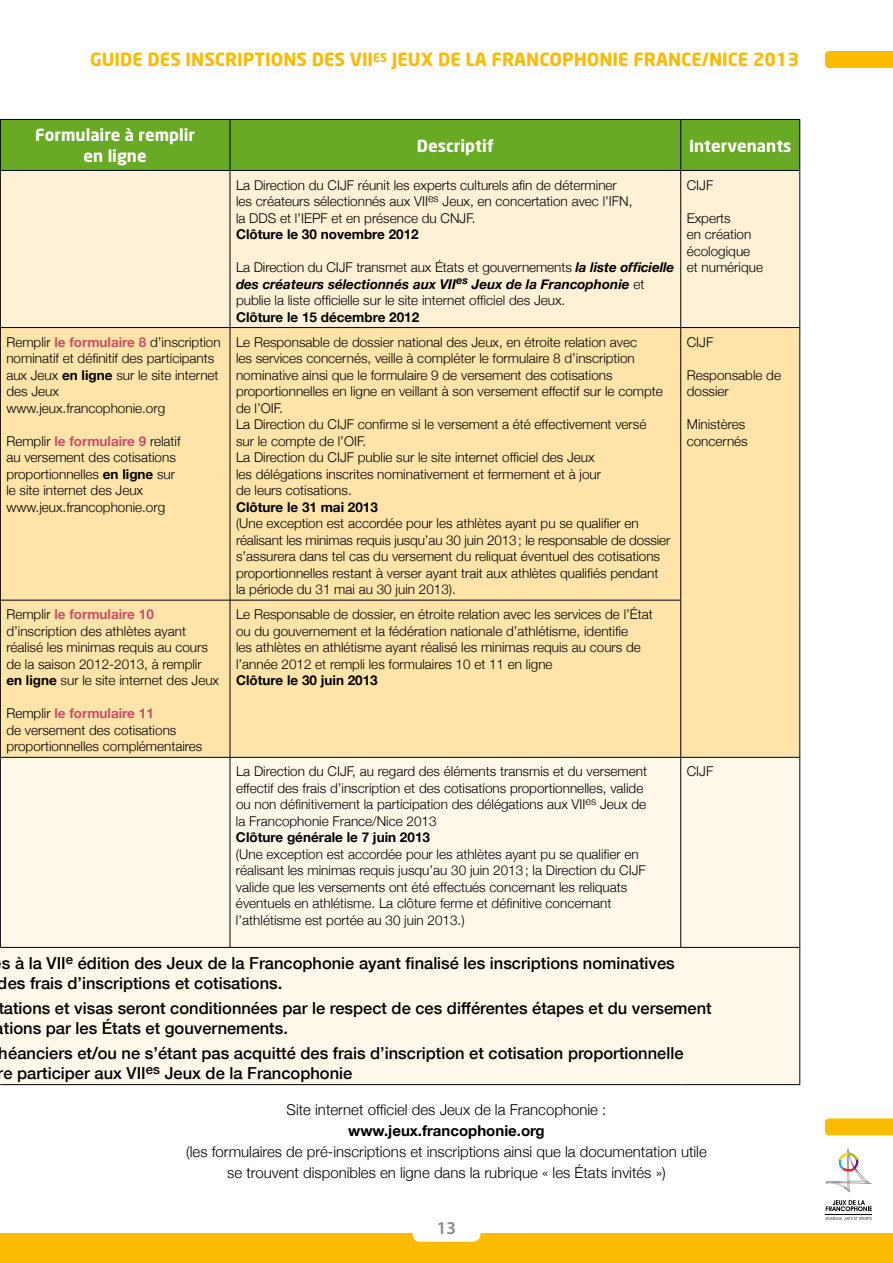
<style>
.page{position:relative;width:893px;height:1263px;background:#fff}
.page>*{position:absolute;margin:0;border:0;box-sizing:border-box;transform-origin:0 0}
.t1{font:700 18px "Neo Sans";color:#fabb00}
.t2{font:600 18px "Myriad Pro";color:#87888a}
.t3{font:500 16.5px/19.5px "Helvetica Neue";color:#000}
.t4{font:700 16.5px/21px "Neo Sans";color:#fff;text-align:center}
.t5{font:300 15px/21px "Helvetica Neue";color:#000;text-align:center}
.t6{font:700 15px "Helvetica Neue";color:#000}
.t7{font:300 13.5px/16.5px "Helvetica Neue";color:#000}
.t8{font:700 13.5px "Helvetica Neue";color:#000}
.s1{font-weight:700;font-style:italic}
.s2{font-weight:700;color:#c9506b}
.s3{font-weight:700}
</style>
<div class="page">
<div style="left:0;top:1233px;width:893px;height:30px;background:#fabb00"></div>
<svg style="left:825px;top:1148px;width:47px;height:45px"></svg>
<svg style="left:826px;top:1200px;width:46px;height:11px"></svg>
<hr style="left:825px;top:1214px;width:47px;height:1px;background:#000">
<svg style="left:825px;top:1217px;width:47px;height:3px"></svg>
<svg style="left:825px;top:51px;width:68px;height:17px"></svg>
<svg style="left:825px;top:1118px;width:68px;height:17px"></svg>
<div style="left:412px;top:1216px;width:68px;height:26px;background:#fff;border-radius:8px"></div>
<div style="left:1px;top:171px;width:798px;height:156px;background:#fff1d6"></div>
<div style="left:1px;top:328px;width:798px;height:429px;background:#ffe4aa"></div>
<div style="left:0;top:758px;width:799px;height:326px;background:#fff8eb"></div>
<div style="left:0;top:119px;width:800px;height:51px;background:#68aa24"></div>
<hr style="left:0;top:170px;width:230px;height:1px;background:#000">
<hr style="left:0;top:171px;width:1px;height:156px;background:#000">
<hr style="left:230px;top:170px;width:451px;height:1px;background:#000">
<hr style="left:230px;top:171px;width:1px;height:156px;background:#000">
<hr style="left:681px;top:170px;width:119px;height:1px;background:#000">
<hr style="left:680px;top:171px;width:1px;height:156px;background:#000">
<hr style="left:799px;top:171px;width:1px;height:156px;background:#000">
<hr style="left:0;top:327px;width:230px;height:1px;background:#000">
<hr style="left:0;top:328px;width:1px;height:272px;background:#000">
<hr style="left:230px;top:327px;width:451px;height:1px;background:#000">
<hr style="left:230px;top:328px;width:1px;height:272px;background:#000">
<hr style="left:681px;top:327px;width:119px;height:1px;background:#000">
<hr style="left:680px;top:328px;width:1px;height:272px;background:#000">
<hr style="left:799px;top:328px;width:1px;height:272px;background:#000">
<hr style="left:799px;top:600px;width:1px;height:157px;background:#000">
<hr style="left:0;top:600px;width:230px;height:1px;background:#000">
<hr style="left:0;top:600px;width:1px;height:157px;background:#000">
<hr style="left:230px;top:600px;width:451px;height:1px;background:#000">
<hr style="left:230px;top:600px;width:1px;height:157px;background:#000">
<hr style="left:680px;top:600px;width:1px;height:157px;background:#000">
<hr style="left:0;top:757px;width:230px;height:1px;background:#000">
<hr style="left:0;top:758px;width:1px;height:189px;background:#000">
<hr style="left:230px;top:757px;width:451px;height:1px;background:#000">
<hr style="left:230px;top:758px;width:1px;height:189px;background:#000">
<hr style="left:681px;top:757px;width:119px;height:1px;background:#000">
<hr style="left:680px;top:758px;width:1px;height:189px;background:#000">
<hr style="left:799px;top:758px;width:1px;height:189px;background:#000">
<hr style="left:0;top:947px;width:230px;height:1px;background:#000">
<hr style="left:230px;top:947px;width:451px;height:1px;background:#000">
<hr style="left:681px;top:947px;width:119px;height:1px;background:#000">
<hr style="left:799px;top:948px;width:1px;height:136px;background:#000">
<hr style="left:0;top:1084px;width:230px;height:1px;background:#000">
<hr style="left:230px;top:1084px;width:451px;height:1px;background:#000">
<hr style="left:681px;top:1084px;width:119px;height:1px;background:#000">
<h1 class="t1" style="left:90px;top:48px;width:711px">GUIDE DES INSCRIPTIONS DES VII<sup>ES</sup> JEUX DE LA FRANCOPHONIE FRANCE/NICE 2013</h1>
<p class="t4" style="left:35px;top:124px;width:161px">Formulaire à remplir en ligne</p>
<p class="t4" style="left:417px;top:135px;width:79px">Descriptif</p>
<p class="t4" style="left:689px;top:135px;width:104px">Intervenants</p>
<p class="t7" style="left:236px;top:176px;width:398px">La Direction du CIJF réunit les experts culturels afin de déterminer les créateurs sélectionnés aux VII<sup>es</sup> Jeux, en concertation avec l’IFN, la DDS et l’IEPF et en présence du CNJF.</p>
<p class="t8" style="left:236px;top:226px;width:184px">Clôture le 30 novembre 2012</p>
<p class="t7" style="left:236px;top:259px;width:440px">La Direction du CIJF transmet aux États et gouvernements <span class="s1">la liste officielle des créateurs sélectionnés aux VII</span><sup>es</sup> <span class="s1">Jeux de la Francophonie</span> et publie la liste officielle sur le site internet officiel des Jeux.</p>
<p class="t8" style="left:236px;top:308px;width:185px">Clôture le 15 décembre 2012</p>
<p class="t7" style="left:687px;top:176px;width:28px">CIJF</p>
<p class="t7" style="left:687px;top:209px;width:78px">Experts<br>en création écologique et numérique</p>
<p class="t7" style="left:6px;top:333px;width:216px">Remplir <span class="s2">le formulaire 8</span> d’inscription nominatif et définitif des participants aux Jeux <span class="s3">en ligne</span> sur le site internet des Jeux www.jeux.francophonie.org</p>
<p class="t7" style="left:6px;top:432px;width:176px">Remplir <span class="s2">le formulaire 9</span> relatif au versement des cotisations proportionnelles <span class="s3">en ligne</span> sur le site internet des Jeux www.jeux.francophonie.org</p>
<p class="t7" style="left:6px;top:606px;width:214px">Remplir <span class="s2">le formulaire 10 </span>d’inscription des athlètes ayant réalisé les minimas requis au cours de la saison 2012-2013, à remplir <span class="s3">en ligne</span> sur le site internet des Jeux</p>
<p class="t7" style="left:6px;top:705px;width:198px">Remplir <span class="s2">le formulaire 11<br></span>de versement des cotisations proportionnelles complémentaires</p>
<p class="t7" style="left:236px;top:333px;width:428px">Le Responsable de dossier national des Jeux, en étroite relation avec<br>les services concernés, veille à compléter le formulaire 8 d’inscription nominative ainsi que le formulaire 9 de versement des cotisations proportionnelles en ligne en veillant à son versement effectif sur le compte de l’OIF.<br>La Direction du CIJF confirme si le versement a été effectivement versé sur le compte de l’OIF.<br>La Direction du CIJF publie sur le site internet officiel des Jeux<br>les délégations inscrites nominativement et fermement et à jour<br>de leurs cotisations.</p>
<p class="t8" style="left:236px;top:498px;width:143px">Clôture le 31 mai 2013</p>
<p class="t7" style="left:236px;top:515px;width:436px">(Une exception est accordée pour les athlètes ayant pu se qualifier en réalisant les minimas requis jusqu’au 30 juin 2013; le responsable de dossier s’assurera dans tel cas du versement du reliquat éventuel des cotisations proportionnelles restant à verser ayant trait aux athlètes qualifiés pendant la période du 31 mai au 30 juin 2013).</p>
<p class="t7" style="left:236px;top:606px;width:418px">Le Responsable de dossier, en étroite relation avec les services de l’État ou du gouvernement et la fédération nationale d’athlétisme, identifie<br>les athlètes en athlétisme ayant réalisé les minimas requis au cours de l’année 2012 et rempli les formulaires 10 et 11 en ligne</p>
<p class="t8" style="left:236px;top:672px;width:143px">Clôture le 30 juin 2013</p>
<p class="t7" style="left:236px;top:763px;width:413px">La Direction du CIJF, au regard des éléments transmis et du versement effectif des frais d’inscription et des cotisations proportionnelles, valide ou non définitivement la participation des délégations aux VII<sup>es</sup> Jeux de la Francophonie France/Nice 2013</p>
<p class="t8" style="left:236px;top:829px;width:196px">Clôture générale le 7 juin 2013</p>
<p class="t7" style="left:236px;top:845px;width:411px">(Une exception est accordée pour les athlètes ayant pu se qualifier en réalisant les minimas requis jusqu’au 30 juin 2013; la Direction du CIJF valide que les versements ont été effectués concernant les reliquats éventuels en athlétisme. La clôture ferme et définitive concernant l’athlétisme est portée au 30 juin 2013.)</p>
<p class="t7" style="left:687px;top:333px;width:28px">CIJF</p>
<p class="t7" style="left:687px;top:366px;width:96px">Responsable de dossier</p>
<p class="t7" style="left:687px;top:416px;width:63px">Ministères concernés</p>
<p class="t7" style="left:687px;top:763px;width:28px">CIJF</p>
<p class="t3" style="left:-2px;top:953px;width:679px">s à la VII<sup>e</sup> édition des Jeux de la Francophonie ayant finalisé les inscriptions nominatives des frais d’inscriptions et cotisations.</p>
<p class="t3" style="left:4px;top:998px;width:709px;text-indent:-6px">tations et visas seront conditionnées par le respect de ces différentes étapes et du versement tions par les États et gouvernements.</p>
<p class="t3" style="left:-2px;top:1043px;width:687px">héanciers et/ou ne s’étant pas acquitté des frais d’inscription et cotisation proportionnelle re participer aux VII<sup>es</sup> Jeux de la Francophonie</p>
<p class="t5" style="left:287px;top:1098px;width:321px">Site internet officiel des Jeux de la Francophonie :</p>
<p class="t6" style="left:348px;top:1121px;width:198px">www.jeux.francophonie.org</p>
<p class="t5" style="left:186px;top:1140px;width:522px">(les formulaires de pré-inscriptions et inscriptions ainsi que la documentation utile se trouvent disponibles en ligne dans la rubrique « les États invités »)</p>
<h1 class="t2" style="left:437px;top:1218px;width:21px">13</h1>
</div>
